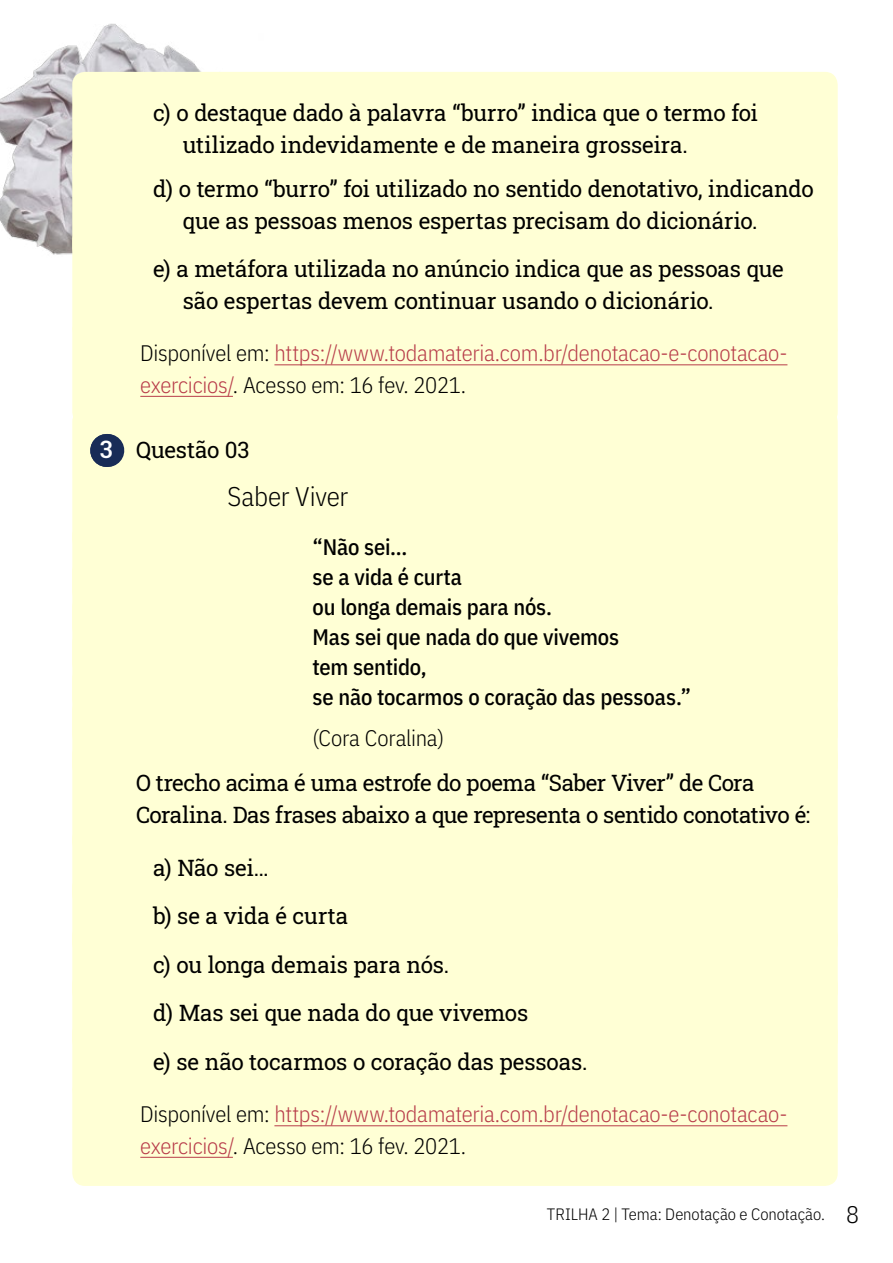
<style>
.page{position:relative;width:893px;height:1263px;background:#fff}
.page>*{position:absolute;margin:0;border:0;box-sizing:border-box;transform-origin:0 0}
.Texto_1{font:300 27px "IBM Plex Sans Cond";letter-spacing:-.01em;color:#000}
.Respostas{font:22.5px/31.5px "Roboto Slab";letter-spacing:-.01em;color:#000}
.Respostas-2{font:300 22.5px/31.5px "IBM Plex Sans Cond";letter-spacing:-.01em;color:#b83d4a}
.Texto___Retirado{font:500 22.5px "IBM Plex Sans Cond";letter-spacing:-.01em;color:#000}
.Referência{font:300 22.5px "IBM Plex Sans Cond";letter-spacing:-.01em;color:#000}
.t1{font:300 16.5px "IBM Plex Sans Cond";letter-spacing:-.005em;color:#000}
.s1{color:#000}
.s2{font-weight:500;font-size:24px;color:#fff}
.s3{font-size:24px}
</style>
<div class="page">
<img style="left:0;top:23px;width:202px;height:232px">
<div style="left:72px;top:72px;width:766px;height:113px;background:#ffffd5;border-radius:13px"></div>
<div style="left:72px;top:148px;width:766px;height:113px;background:#ffffd5;border-radius:13px"></div>
<div style="left:72px;top:228px;width:766px;height:113px;background:#ffffd5;border-radius:13px"></div>
<div style="left:72px;top:318px;width:766px;height:107px;background:#ffffd5;border-radius:13px"></div>
<hr style="left:274px;top:364px;width:513px;height:1px;background:#b83d4a">
<hr style="left:140px;top:396px;width:93px;height:1px;background:#b83d4a">
<div style="left:72px;top:409px;width:766px;height:81px;background:#ffffd5;border-radius:13px"></div>
<svg style="left:72px;top:434px;width:35px;height:33px"></svg>
<hr style="left:0;top:434px;width:1px;height:33px;background:#182c57">
<hr style="left:107px;top:434px;width:1px;height:33px;background:#182c57">
<div style="left:72px;top:470px;width:766px;height:82px;background:#ffffd5;border-radius:13px"></div>
<div style="left:72px;top:523px;width:766px;height:81px;background:#ffffd5;border-radius:13px"></div>
<div style="left:72px;top:559px;width:766px;height:81px;background:#ffffd5;border-radius:13px"></div>
<div style="left:72px;top:594px;width:766px;height:82px;background:#ffffd5;border-radius:13px"></div>
<div style="left:72px;top:630px;width:766px;height:82px;background:#ffffd5;border-radius:13px"></div>
<div style="left:72px;top:666px;width:766px;height:81px;background:#ffffd5;border-radius:13px"></div>
<div style="left:72px;top:697px;width:766px;height:82px;background:#ffffd5;border-radius:13px"></div>
<div style="left:72px;top:742px;width:766px;height:113px;background:#ffffd5;border-radius:13px"></div>
<div style="left:72px;top:826px;width:766px;height:81px;background:#ffffd5;border-radius:13px"></div>
<div style="left:72px;top:874px;width:766px;height:82px;background:#ffffd5;border-radius:13px"></div>
<div style="left:72px;top:923px;width:766px;height:82px;background:#ffffd5;border-radius:13px"></div>
<div style="left:72px;top:971px;width:766px;height:82px;background:#ffffd5;border-radius:13px"></div>
<div style="left:72px;top:1020px;width:766px;height:82px;background:#ffffd5;border-radius:13px"></div>
<div style="left:72px;top:1079px;width:766px;height:107px;background:#ffffd5;border-radius:13px"></div>
<hr style="left:274px;top:1125px;width:513px;height:1px;background:#b83d4a">
<hr style="left:140px;top:1157px;width:93px;height:1px;background:#b83d4a">
<p class="Respostas" style="left:183px;top:97px;width:577px;text-indent:-30px">c) o destaque dado à palavra “burro” indica que o termo foi utilizado indevidamente e de maneira grosseira.</p>
<p class="Respostas" style="left:183px;top:173px;width:632px;text-indent:-30px">d) o termo “burro” foi utilizado no sentido denotativo, indicando que as pessoas menos espertas precisam do dicionário.</p>
<p class="Respostas" style="left:183px;top:253px;width:602px;text-indent:-30px">e) a metáfora utilizada no anúncio indica que as pessoas que são espertas devem continuar usando o dicionário.</p>
<p class="Respostas-2" style="left:140px;top:336px;width:649px"><span class="s1">Disponível em:</span> https://www.todamateria.com.br/denotacao-e-conotacao&shy;exercicios/<span class="s1">. Acesso em: 16 fev. 2021.</span></p>
<p class="Respostas" style="left:100px;top:434px;width:151px"><span class="s2">3</span> Questão 03</p>
<p class="Texto_1" style="left:227px;top:476px;width:122px">Saber Viver</p>
<p class="Texto___Retirado" style="left:313px;top:529px;width:96px">“Não sei…</p>
<p class="Texto___Retirado" style="left:313px;top:559px;width:151px">se a vida é curta</p>
<p class="Texto___Retirado" style="left:313px;top:589px;width:241px">ou longa demais para nós.</p>
<p class="Texto___Retirado" style="left:313px;top:619px;width:308px">Mas sei que nada do que vivemos</p>
<p class="Texto___Retirado" style="left:313px;top:649px;width:116px">tem sentido,</p>
<p class="Texto___Retirado" style="left:313px;top:679px;width:380px">se não tocarmos o coração das pessoas.”</p>
<p class="Referência" style="left:313px;top:721px;width:133px">(Cora Coralina)</p>
<p class="Respostas" style="left:136px;top:767px;width:675px">O trecho acima é uma estrofe do poema “Saber Viver” de Cora<br>Coralina. Das frases abaixo a que representa o sentido conotativo é:</p>
<p class="Respostas" style="left:153px;top:851px;width:117px">a) Não sei…</p>
<p class="Respostas" style="left:153px;top:899px;width:197px">b) se a vida é curta</p>
<p class="Respostas" style="left:153px;top:948px;width:298px">c) ou longa demais para nós.</p>
<p class="Respostas" style="left:153px;top:996px;width:377px">d) Mas sei que nada do que vivemos</p>
<p class="Respostas" style="left:153px;top:1045px;width:436px">e) se não tocarmos o coração das pessoas.</p>
<p class="Respostas-2" style="left:140px;top:1097px;width:649px"><span class="s1">Disponível em:</span> https://www.todamateria.com.br/denotacao-e-conotacao&shy;exercicios/<span class="s1">. Acesso em: 16 fev. 2021.</span></p>
<p class="t1" style="left:547px;top:1202px;width:314px">TRILHA 2 | Tema: Denotação e Conotação. <span class="s3">8</span></p>
</div>
